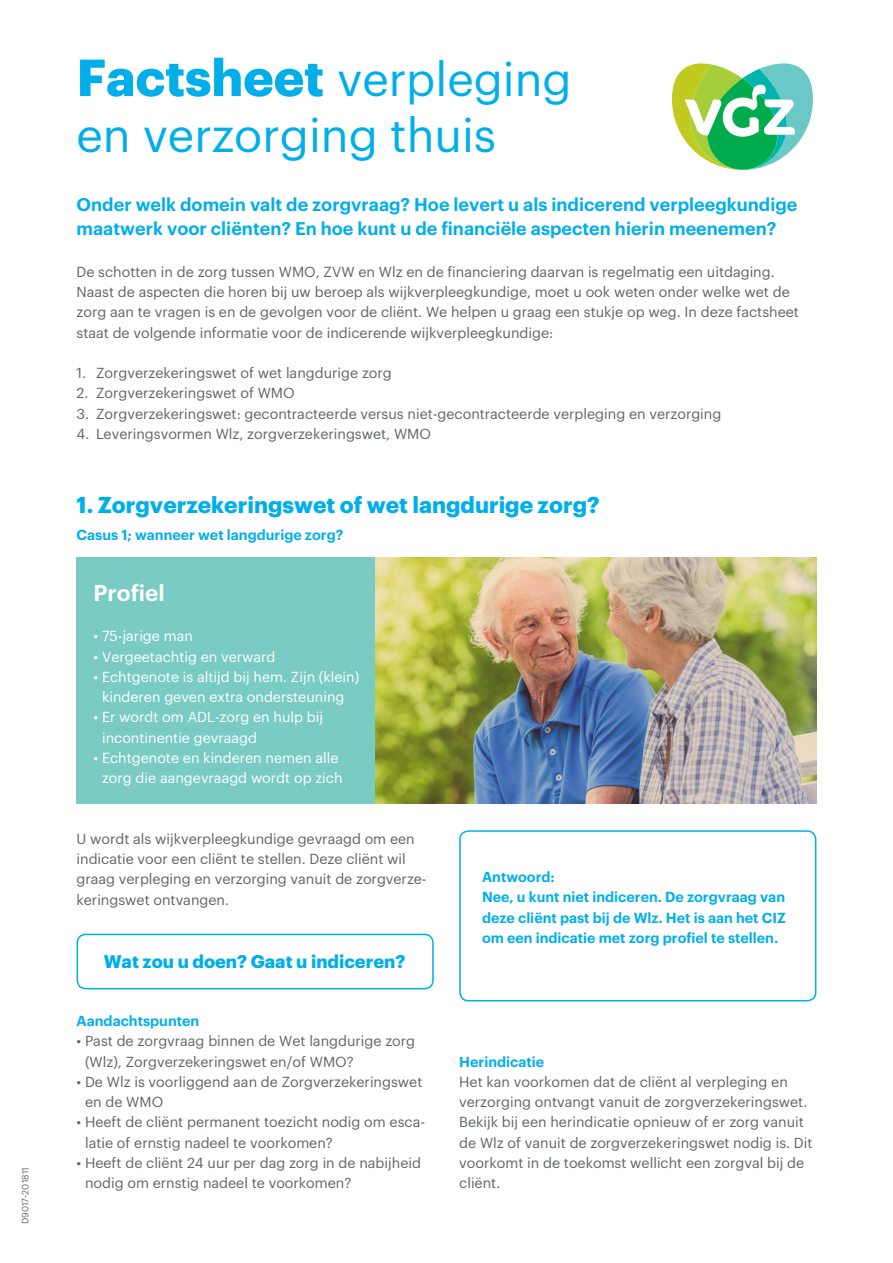
<style>
.page{position:relative;width:893px;height:1263px;background:#fff}
.page>*{position:absolute;margin:0;border:0;box-sizing:border-box;transform-origin:0 0}
.Kop{font:46.5px "Graphik";color:#00afea}
.Tussenkop_blauw{font:700 22.5px "Graphik";color:#00afea}
.KADERkop_wit{font:600 22.5px "Graphik";color:#fff}
.Subkop{font:600 18px/24px "Graphik";color:#00afea}
.Tussenkop_groot{font:700 18px "Graphik";color:#00afea}
.Platte_tekst{font:14.25px/20.2px "Graphik";color:#616465}
.KADERtekst_wit{font:14.25px/20.2px "Graphik";color:#fff;text-align:center}
.Subkop-2{font:600 14.25px/20.2px "Graphik";color:#00afea;text-align:justify}
.Subkop-3{font:14.25px/20.2px "Graphik";color:#616465}
.Platte_tekst-2{font:9px "Graphik";color:#616465}
.s1{font-weight:700;font-size:51px}
</style>
<div class="page">
<svg style="left:672px;top:63px;width:141px;height:107px"></svg>
<div style="left:77px;top:557px;width:299px;height:247px;background:#7acbc4"></div>
<img style="left:376px;top:557px;width:441px;height:247px">
<div style="left:77px;top:934px;width:357px;height:55px;border:2px solid #00afea;border-radius:9px"></div>
<div style="left:459px;top:830px;width:357px;height:171px;border:2px solid #00afea;border-radius:9px"></div>
<p class="Platte_tekst-2" style="left:19px;top:1224px;width:58px;rotate:-90deg">D9017-201811</p>
<p class="Kop" style="left:77px;top:44px;width:497px"><span class="s1">Factsheet</span> verpleging</p>
<p class="Kop" style="left:77px;top:100px;width:421px">en verzorging thuis</p>
<p class="Subkop" style="left:77px;top:191px;width:722px">Onder welk domein valt de zorgvraag? Hoe levert u als indicerend verpleegkundige maatwerk voor cliënten? En hoe kunt u de financiële aspecten hierin meenemen?</p>
<p class="Platte_tekst" style="left:77px;top:260px;width:724px">De schotten in de zorg tussen WMO, ZVW en Wlz en de financiering daarvan is regelmatig een uitdaging.<br>Naast de aspecten die horen bij uw beroep als wijkverpleegkundige, moet u ook weten onder welke wet de zorg aan te vragen is en de gevolgen voor de cliënt. We helpen u graag een stukje op weg. In deze factsheet staat de volgende informatie voor de indicerende wijkverpleegkundige:</p>
<p class="Platte_tekst" style="left:77px;top:362px;width:317px">1. Zorgverzekeringswet of wet langdurige zorg</p>
<p class="Platte_tekst" style="left:77px;top:382px;width:220px">2. Zorgverzekeringswet of WMO</p>
<p class="Platte_tekst" style="left:77px;top:402px;width:646px">3. Zorgverzekeringswet: gecontracteerde versus niet-gecontracteerde verpleging en verzorging</p>
<p class="Platte_tekst" style="left:77px;top:422px;width:356px">4. Leveringsvormen Wlz, zorgverzekeringswet, WMO</p>
<p class="Tussenkop_blauw" style="left:77px;top:487px;width:525px">1. Zorgverzekeringswet of wet langdurige zorg?</p>
<p class="Subkop-2" style="left:77px;top:523px;width:268px">Casus 1; wanneer wet langdurige zorg?</p>
<p class="KADERkop_wit" style="left:94px;top:575px;width:73px">Profiel</p>
<p class="KADERtekst_wit" style="left:94px;top:625px;width:101px">• 75-jarige man</p>
<p class="KADERtekst_wit" style="left:94px;top:645px;width:183px">• Vergeetachtig en verward</p>
<p class="KADERtekst_wit" style="left:94px;top:665px;width:267px">• Echtgenote is altijd bij hem. Zijn (klein) kinderen geven extra ondersteuning</p>
<p class="KADERtekst_wit" style="left:102px;top:706px;width:223px;text-align:left;text-indent:-9px">• Er wordt om ADL-zorg en hulp bij incontinentie gevraagd</p>
<p class="KADERtekst_wit" style="left:94px;top:746px;width:250px">• Echtgenote en kinderen nemen alle zorg die aangevraagd wordt op zich</p>
<p class="Subkop-3" style="left:77px;top:827px;width:352px">U wordt als wijkverpleegkundige gevraagd om een indicatie voor een cliënt te stellen. Deze cliënt wil graag verpleging en verzorging vanuit de zorgverze&shy;keringswet ontvangen.</p>
<p class="Tussenkop_groot" style="left:104px;top:947px;width:303px">Wat zou u doen? Gaat u indiceren?</p>
<p class="Subkop-2" style="left:77px;top:1009px;width:124px">Aandachtspunten</p>
<p class="Platte_tekst" style="left:85px;top:1030px;width:332px;text-indent:-9px">• Past de zorgvraag binnen de Wet langdurige zorg (Wlz), Zorgverzekeringswet en/of WMO?</p>
<p class="Platte_tekst" style="left:85px;top:1070px;width:339px;text-indent:-9px">• De Wlz is voorliggend aan de Zorgverzekeringswet en de WMO</p>
<p class="Platte_tekst" style="left:85px;top:1111px;width:342px;text-indent:-9px">• Heeft de cliënt permanent toezicht nodig om esca&shy;latie of ernstig nadeel te voorkomen?</p>
<p class="Platte_tekst" style="left:85px;top:1151px;width:337px;text-indent:-9px">• Heeft de cliënt 24 uur per dag zorg in de nabijheid nodig om ernstig nadeel te voorkomen?</p>
<p class="Subkop-2" style="left:482px;top:865px;width:74px">Antwoord:</p>
<p class="Subkop-2" style="left:482px;top:886px;width:305px">Nee, u kunt niet indiceren. De zorgvraag van deze cliënt past bij de Wlz. Het is aan het CIZ om een indicatie met zorg profiel te stellen.</p>
<p class="Subkop-2" style="left:459px;top:1050px;width:86px">Herindicatie</p>
<p class="Platte_tekst" style="left:459px;top:1070px;width:355px">Het kan voorkomen dat de cliënt al verpleging en verzorging ontvangt vanuit de zorgverzekeringswet.<br>Bekijk bij een herindicatie opnieuw of er zorg vanuit de Wlz of vanuit de zorgverzekeringswet nodig is. Dit voorkomt in de toekomst wellicht een zorgval bij de cliënt.</p>
</div>
